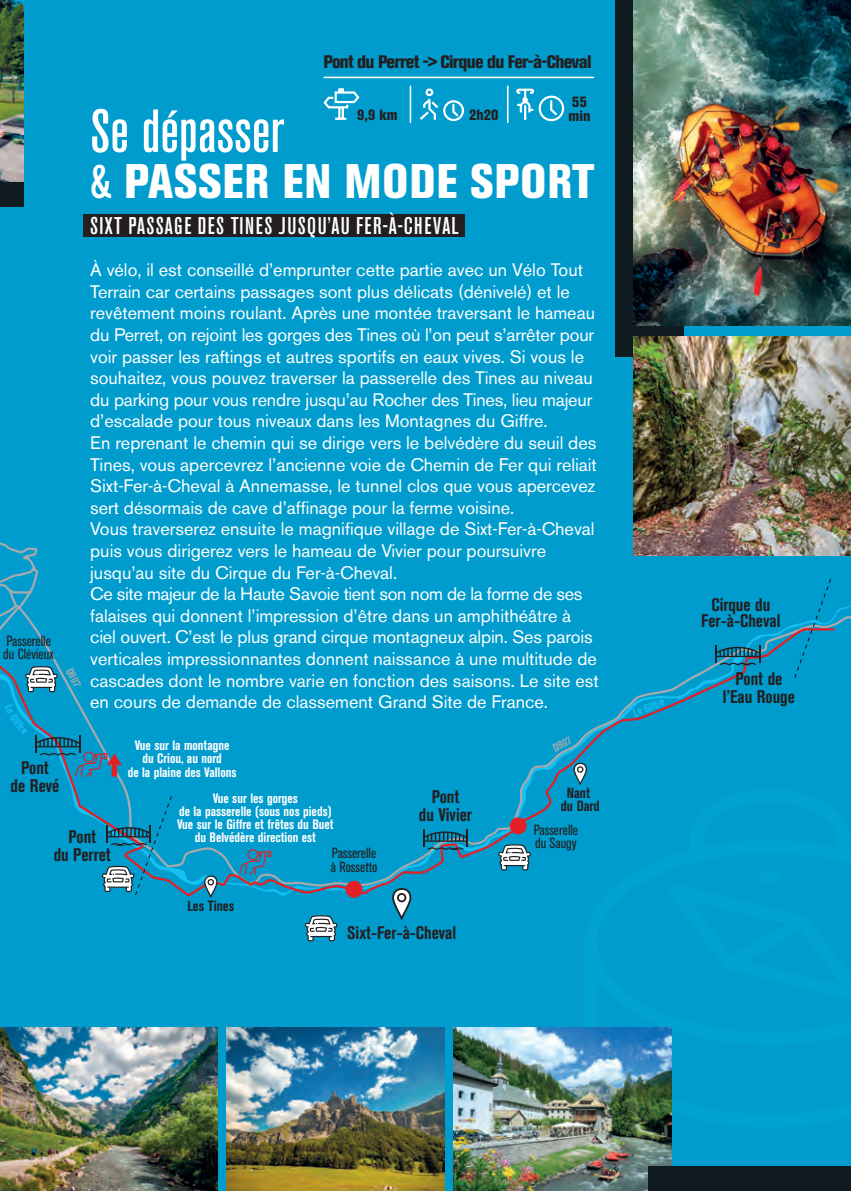
<style>
.page{position:relative;width:851px;height:1191px;background:#fff}
.page>*{position:absolute;margin:0;border:0;box-sizing:border-box;transform-origin:0 0}
.t1{font:500 condensed 60px "Akzidenz Grotesk BE";color:#fff}
.t2{font:800 condensed 48px "Akzidenz Grotesk BE";letter-spacing:.02em;color:#fff}
.t3{font:500 condensed 24px "Akzidenz Grotesk BE";letter-spacing:.06em;color:#fff}
.t4{font:18px/21.6px "Akzidenz Grotesk BE";color:#fff}
.t5{font:700 condensed 18px/18px "Akzidenz Grotesk BE";color:#231f20;text-align:center}
.t6{font:800 condensed 18px "Akzidenz Grotesk BE";letter-spacing:-.04em;color:#231f20}
.t7{font:condensed 14.6px/13.6px "Akzidenz Grotesk BE";color:#231f20}
.t8{font:700 condensed 14.6px/13.6px "Akzidenz Grotesk BE";color:#231f20;text-align:center}
.t9{font:800 condensed 14.6px/14px "Akzidenz Grotesk BE";color:#231f20}
.t10{font:700 condensed 13.6px/13.2px "Akzidenz Grotesk BE";color:#fff;text-align:center}
.t11{font:700 condensed 11.2px "Akzidenz Grotesk BE";color:#a8a9ad}
.t12{font:700 condensed 11.2px "Akzidenz Grotesk BE";color:#15c0f2}
.s1{font-weight:500}
</style>
<div class="page">
<div style="left:0;top:0;width:850px;height:1191px;background:#009cce"></div>
<div style="left:615px;top:0;width:68px;height:356px;background:#101a21"></div>
<img style="left:0;top:0;width:24px;height:120px">
<img style="left:633px;top:0;width:217px;height:120px">
<img style="left:0;top:1027px;width:217px;height:164px">
<img style="left:227px;top:1027px;width:217px;height:164px">
<img style="left:454px;top:1027px;width:217px;height:164px">
<hr style="left:324px;top:77px;width:269px;height:1px;background:#fff">
<svg style="left:323px;top:88px;width:37px;height:32px"></svg>
<svg style="left:420px;top:88px;width:19px;height:32px"></svg>
<div style="left:443px;top:100px;width:21px;height:21px;border:2px solid #fff;border-radius:50%"></div>
<svg style="left:452px;top:103px;width:8px;height:15px"></svg>
<hr style="left:409px;top:86px;width:2px;height:36px;background:#fff">
<hr style="left:507px;top:86px;width:1px;height:36px;background:#fff">
<div style="left:648px;top:1166px;width:202px;height:25px;background:#101a21"></div>
<svg style="left:516px;top:88px;width:18px;height:31px"></svg>
<div style="left:538px;top:96px;width:26px;height:25px;border:2px solid #fff;border-radius:50%"></div>
<svg style="left:550px;top:99px;width:9px;height:18px"></svg>
<img style="left:0;top:120px;width:850px;height:436px">
<svg style="left:0;top:417px;width:835px;height:482px"></svg>
<svg style="left:392px;top:888px;width:19px;height:31px"></svg>
<svg style="left:423px;top:829px;width:45px;height:22px"></svg>
<svg style="left:715px;top:645px;width:45px;height:21px"></svg>
<svg style="left:0;top:465px;width:58px;height:227px"></svg>
<svg style="left:305px;top:915px;width:32px;height:26px"></svg>
<svg style="left:498px;top:844px;width:32px;height:26px"></svg>
<div style="left:345px;top:881px;width:17px;height:16px;background:#e41f25;border-radius:50%"></div>
<div style="left:509px;top:817px;width:17px;height:17px;background:#e41f25;border-radius:50%"></div>
<svg style="left:204px;top:875px;width:13px;height:22px"></svg>
<svg style="left:573px;top:762px;width:14px;height:23px"></svg>
<svg style="left:36px;top:735px;width:86px;height:43px"></svg>
<svg style="left:239px;top:838px;width:33px;height:38px"></svg>
<svg style="left:102px;top:795px;width:71px;height:101px"></svg>
<svg style="left:793px;top:578px;width:38px;height:101px"></svg>
<svg style="left:5px;top:703px;width:22px;height:31px"></svg>
<p class="t7" style="left:3px;top:634px;width:52px">Passerelle du Clévieux</p>
<p class="t11" style="left:75px;top:665px;width:21px;rotate:61deg">D907</p>
<p class="t6" style="left:323px;top:51px;width:270px">Pont du Perret -&gt; Cirque du Fer-à-Cheval</p>
<p class="t9" style="left:568px;top:95px;width:23px">55 min</p>
<h1 class="t1" style="left:90px;top:98px;width:195px">Se dépasser</h1>
<h2 class="t2" style="left:90px;top:153px;width:506px"><span class="s1">&amp;</span> PASSER EN MODE SPORT</h2>
<h3 class="t3" style="left:90px;top:212px;width:370px">SIXT PASSAGE DES TINES JUSQU’AU FER-À-CHEVAL</h3>
<p class="t4" style="left:90px;top:259px;width:510px">À vélo, il est conseillé d’emprunter cette partie avec un Vélo Tout Terrain car certains passages sont plus délicats (dénivelé) et le revêtement moins roulant. Après une montée traversant le hameau du Perret, on rejoint les gorges des Tines où l’on peut s’arrêter pour voir passer les raftings et autres sportifs en eaux vives. Si vous le souhaitez, vous pouvez traverser la passerelle des Tines au niveau du parking pour vous rendre jusqu’au Rocher des Tines, lieu majeur d’escalade pour tous niveaux dans les Montagnes du Giffre.<br>En reprenant le chemin qui se dirige vers le belvédère du seuil des Tines, vous apercevrez l’ancienne voie de Chemin de Fer qui reliait Sixt-Fer-à-Cheval à Annemasse, le tunnel clos que vous apercevez sert désormais de cave d’affinage pour la ferme voisine.<br>Vous traverserez ensuite le magnifique village de Sixt-Fer-à-Cheval puis vous dirigerez vers le hameau de Vivier pour poursuivre jusqu’au site du Cirque du Fer-à-Cheval.<br>Ce site majeur de la Haute Savoie tient son nom de la forme de ses falaises qui donnent l’impression d’être dans un amphithéâtre à ciel ouvert. C’est le plus grand cirque montagneux alpin. Ses parois verticales impressionnantes donnent naissance à une multitude de cascades dont le nombre varie en fonction des saisons. Le site est en cours de demande de classement Grand Site de France.</p>
<p class="t9" style="left:357px;top:108px;width:42px">9,9 km</p>
<p class="t9" style="left:469px;top:108px;width:31px">2h20</p>
<p class="t5" style="left:11px;top:759px;width:50px">Pont<br>de Revé</p>
<p class="t5" style="left:54px;top:827px;width:59px">Pont<br>du Perret</p>
<p class="t10" style="left:128px;top:739px;width:110px">Vue sur la montagne du Criou, au nord<br>de la plaine des Vallons</p>
<p class="t10" style="left:177px;top:791px;width:158px">Vue sur les gorges<br>de la passerelle (sous nos pieds)<br>Vue sur le Giffre et frêtes du Buet du Belvédère direction est</p>
<p class="t8" style="left:187px;top:899px;width:48px">Les Tines</p>
<p class="t7" style="left:331px;top:846px;width:48px">Passerelle à Rossetto</p>
<p class="t5" style="left:419px;top:787px;width:55px">Pont<br>du Vivier</p>
<p class="t5" style="left:347px;top:924px;width:110px">Sixt-Fer-à-Cheval</p>
<p class="t11" style="left:550px;top:742px;width:21px;rotate:-26deg">D907</p>
<p class="t8" style="left:560px;top:786px;width:40px">Nant du Dard</p>
<p class="t7" style="left:533px;top:823px;width:46px">Passerelle du Saugy</p>
<p class="t12" style="left:631px;top:707px;width:34px;rotate:-22deg">Le Giffre</p>
<p class="t5" style="left:701px;top:597px;width:81px;line-height:15.8px">Cirque du<br>Fer-à-Cheval</p>
<p class="t5" style="left:722px;top:670px;width:73px">Pont de l’Eau Rouge</p>
</div>
